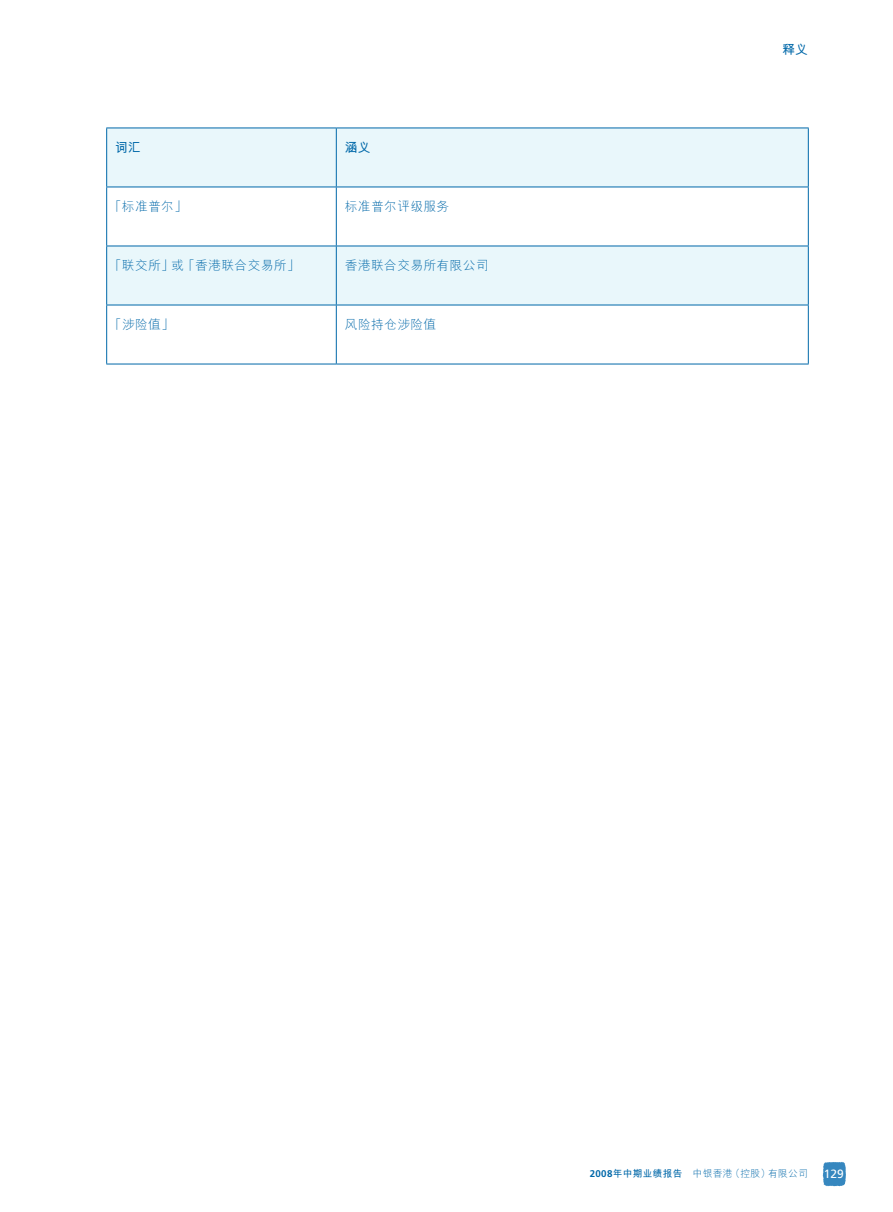
<style>
.page{position:relative;width:893px;height:1212px;background:#fff}
.page>*{position:absolute;margin:0;border:0;box-sizing:border-box;transform-origin:0 0}
.t1{font:300 12.75px "M Hei HKS";letter-spacing:.03em;color:#0068a9}
.t2{font:700 12.75px "M Hei HKS";color:#0068a9}
.t3{font:12px "Frutiger LT Std";color:#fff}
.t4{font:300 9.75px "M Hei HKS";letter-spacing:.03em;color:#0068a9}
.s1{font-family:"Frutiger LT Std";font-weight:700}
.s2{font-weight:700}
</style>
<div class="page">
<img style="left:822px;top:1162px;width:24px;height:25px">
<svg style="left:107px;top:129px;width:701px;height:176px;fill:#e9f7fb"></svg>
<hr style="left:106px;top:128px;width:230px;height:1px;background:#0068a9">
<hr style="left:106px;top:128px;width:1px;height:59px;background:#0068a9">
<hr style="left:336px;top:128px;width:1px;height:59px;background:#0068a9">
<hr style="left:106px;top:187px;width:230px;height:1px;background:#0068a9">
<hr style="left:106px;top:187px;width:1px;height:59px;background:#0068a9">
<hr style="left:336px;top:187px;width:1px;height:59px;background:#0068a9">
<hr style="left:106px;top:246px;width:230px;height:1px;background:#0068a9">
<hr style="left:106px;top:246px;width:1px;height:59px;background:#0068a9">
<hr style="left:336px;top:246px;width:1px;height:59px;background:#0068a9">
<hr style="left:106px;top:305px;width:230px;height:1px;background:#0068a9">
<hr style="left:106px;top:305px;width:1px;height:59px;background:#0068a9">
<hr style="left:336px;top:305px;width:1px;height:59px;background:#0068a9">
<hr style="left:106px;top:364px;width:230px;height:1px;background:#0068a9">
<hr style="left:336px;top:128px;width:473px;height:1px;background:#0068a9">
<hr style="left:808px;top:128px;width:1px;height:59px;background:#0068a9">
<hr style="left:336px;top:187px;width:473px;height:1px;background:#0068a9">
<hr style="left:808px;top:187px;width:1px;height:59px;background:#0068a9">
<hr style="left:336px;top:246px;width:473px;height:1px;background:#0068a9">
<hr style="left:808px;top:246px;width:1px;height:59px;background:#0068a9">
<hr style="left:336px;top:305px;width:473px;height:1px;background:#0068a9">
<hr style="left:808px;top:305px;width:1px;height:59px;background:#0068a9">
<hr style="left:336px;top:364px;width:473px;height:1px;background:#0068a9">
<p class="t2" style="left:115px;top:138px;width:27px">詞彙</p>
<p class="t2" style="left:345px;top:138px;width:27px">涵義</p>
<p class="t1" style="left:109px;top:197px;width:80px">「標準普爾」</p>
<p class="t1" style="left:345px;top:197px;width:106px">標準普爾評級服務</p>
<p class="t1" style="left:109px;top:256px;width:192px">「聯交所」或「香港聯合交易所」</p>
<p class="t1" style="left:345px;top:256px;width:145px">香港聯合交易所有限公司</p>
<p class="t1" style="left:109px;top:315px;width:67px">「涉險值」</p>
<p class="t1" style="left:345px;top:315px;width:93px">風險持倉涉險值</p>
<p class="t2" style="left:782px;top:40px;width:27px">釋義</p>
<p class="t4" style="left:590px;top:1167px;width:220px"><span class="s1">2008</span><span class="s2">年中期業績報告</span> 中銀香港（控股）有限公司</p>
<p class="t3" style="left:824px;top:1167px;width:22px">129</p>
</div>
